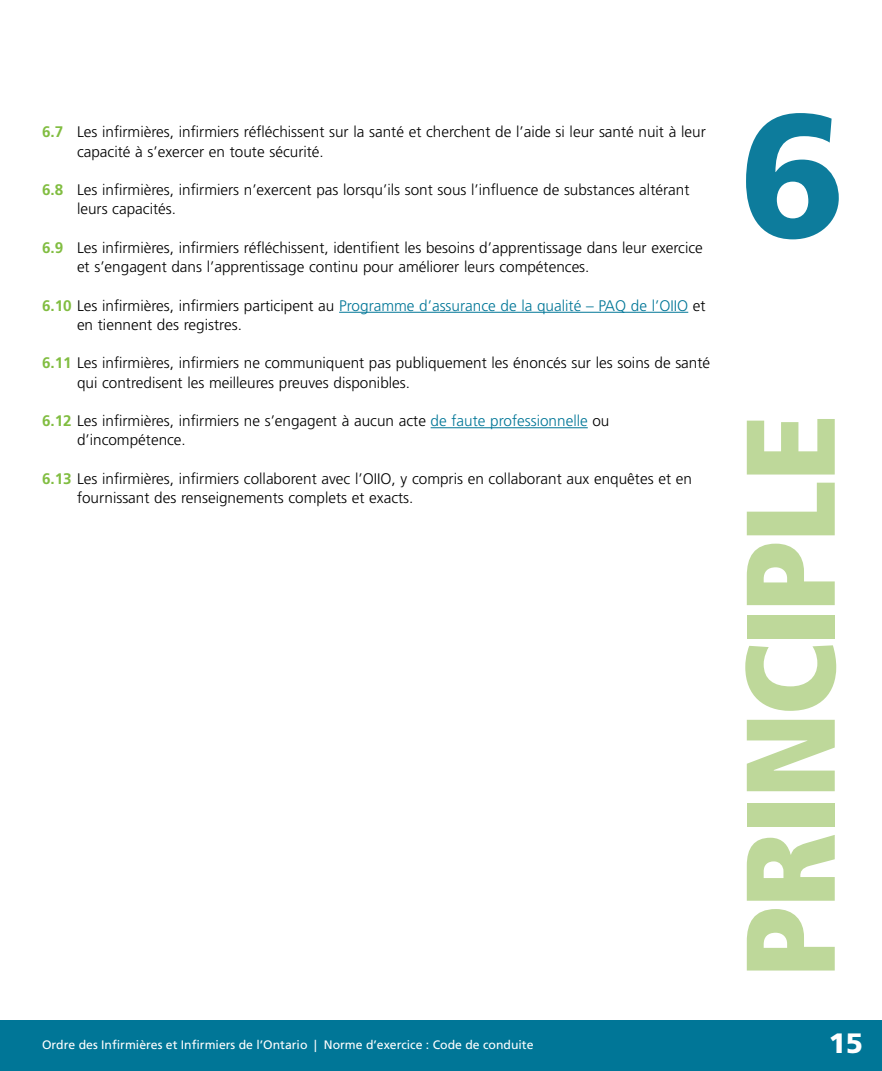
<style>
.page{position:relative;width:882px;height:1071px;background:#fff}
.page>*{position:absolute;margin:0;border:0;box-sizing:border-box;transform-origin:0 0}
.t1{font:900 175px "Frutiger LT Std";color:#007697}
.t2{font:900 condensed 126px "Frutiger LT Std";letter-spacing:-.025em;color:#bed89a}
.t3{font:900 28px "Frutiger LT Std";color:#fff}
.t4{font:300 15.4px/19.2px "Frutiger LT Std";color:#000}
.t5{font:12.25px "Frutiger LT Std";color:#fff}
.s1{font-weight:700;color:#81bd41}
.s2{color:#007697}
</style>
<div class="page">
<div style="left:0;top:1021px;width:882px;height:50px;background:#007697"></div>
<hr style="left:339px;top:312px;width:349px;height:1px;background:#007697">
<hr style="left:431px;top:427px;width:157px;height:1px;background:#007697">
<p class="t4" style="left:77px;top:123px;width:630px;text-indent:-35px"><span class="s1">6.7</span> Les infirmières, infirmiers réfléchissent sur la santé et cherchent de l’aide si leur santé nuit à leur capacité à s’exercer en toute sécurité.</p>
<p class="t4" style="left:77px;top:181px;width:614px;text-indent:-35px"><span class="s1">6.8</span> Les infirmières, infirmiers n’exercent pas lorsqu’ils sont sous l’influence de substances altérant leurs capacités.</p>
<p class="t4" style="left:77px;top:238px;width:627px;text-indent:-35px"><span class="s1">6.9</span> Les infirmières, infirmiers réfléchissent, identifient les besoins d’apprentissage dans leur exercice et s’engagent dans l’apprentissage continu pour améliorer leurs compétences.</p>
<p class="t4" style="left:77px;top:296px;width:630px;text-indent:-35px"><span class="s1">6.10</span> Les infirmières, infirmiers participent au <span class="s2">Programme d’assurance de la qualité – PAQ de l’OIIO</span> et en tiennent des registres.</p>
<p class="t4" style="left:77px;top:354px;width:635px;text-indent:-35px"><span class="s1">6.11</span> Les infirmières, infirmiers ne communiquent pas publiquement les énoncés sur les soins de santé qui contredisent les meilleures preuves disponibles.</p>
<p class="t4" style="left:77px;top:412px;width:534px;text-indent:-35px"><span class="s1">6.12</span> Les infirmières, infirmiers ne s’engagent à aucun acte <span class="s2">de faute professionnelle</span> ou d’incompétence.</p>
<p class="t4" style="left:77px;top:469px;width:616px;text-indent:-35px"><span class="s1">6.13</span> Les infirmières, infirmiers collaborent avec l’OIIO, y compris en collaborant aux enquêtes et en fournissant des renseignements complets et exacts.</p>
<h1 class="t1" style="left:739px;top:70px;width:109px">6</h1>
<h2 class="t2" style="left:714px;top:978px;width:565px;rotate:-90deg">PRINCIPLE</h2>
<p class="t5" style="left:42px;top:1038px;width:493px">Ordre des Infirmières et Infirmiers de l’Ontario | Norme d’exercice : Code de conduite</p>
<h3 class="t3" style="left:829px;top:1026px;width:36px">15</h3>
</div>
